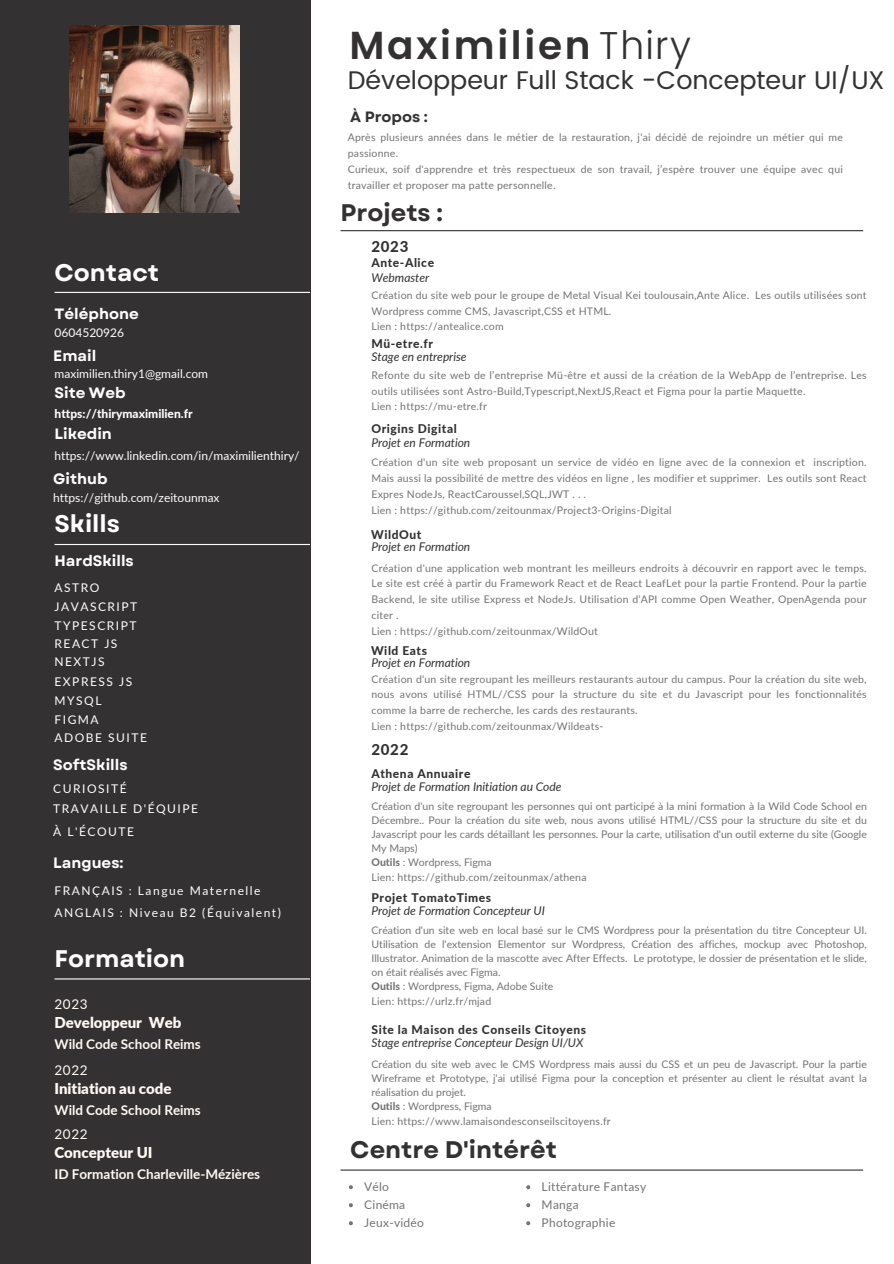
<style>
.page{position:relative;width:894px;height:1264px;background:#fff}
.page>*{position:absolute;margin:0;border:0;box-sizing:border-box;transform-origin:0 0}
.t1{font:600 39px "Poppins";letter-spacing:.07em;color:#333132}
.t2{font:25.5px "Poppins";color:#333132}
.t3{font:700 24px "Garet";color:#333132}
.t4{font:700 24px "Garet";color:#fff}
.t5{font:700 15px "Garet";color:#fff}
.t6{font:900 15px "Lato";letter-spacing:-.005em;color:#fff9f4}
.t7{font:800 15px "Lato";letter-spacing:.045em;color:#333132}
.t8{font:700 15px "Garet";color:#333132}
.t9{font:700 13.5px "Lato";letter-spacing:-.005em;color:#fff9f4}
.t10{font:13.5px "Lato";letter-spacing:.045em;color:#fff9f4}
.t11{font:italic 12px "Lato";letter-spacing:-.005em;color:#333132}
.t12{font:12px "Lato";letter-spacing:.125em;color:#fff}
.t13{font:800 12px "Lato";letter-spacing:.045em;color:#333132}
.t14{font:12px "Lato";color:#fff}
.t15{font:12px "Lato";letter-spacing:.02em;color:#737373}
.t16{font:800 12px "Lato";color:#fff}
.t17{font:10.5px/15.8px "Lato";letter-spacing:.02em;color:#737373;text-align:justify}
.t18{font:10.5px "Lato";color:#737373}
.s1{font-weight:300}
.s2{font-weight:800}
</style>
<div class="page">
<div style="left:0;top:0;width:310px;height:1263px;background:#333132"></div>
<hr style="left:54px;top:292px;width:256px;height:1px;background:#fff">
<hr style="left:54px;top:978px;width:256px;height:1px;background:#fff">
<hr style="left:340px;top:230px;width:522px;height:1px;background:#333132">
<hr style="left:340px;top:1169px;width:522px;height:1px;background:#333132">
<img style="left:70px;top:26px;width:170px;height:186px">
<svg style="left:349px;top:1185px;width:4px;height:4px"></svg>
<svg style="left:349px;top:1203px;width:4px;height:4px"></svg>
<svg style="left:349px;top:1221px;width:4px;height:4px"></svg>
<svg style="left:526px;top:1185px;width:4px;height:4px"></svg>
<svg style="left:526px;top:1203px;width:4px;height:4px"></svg>
<svg style="left:526px;top:1221px;width:4px;height:4px"></svg>
<hr style="left:54px;top:544px;width:256px;height:1px;background:#fff">
<p class="t4" style="left:54px;top:255px;width:106px">Contact</p>
<p class="t5" style="left:54px;top:303px;width:86px">Téléphone</p>
<p class="t14" style="left:54px;top:325px;width:71px">0604520926</p>
<p class="t5" style="left:53px;top:345px;width:44px">Email</p>
<p class="t14" style="left:54px;top:366px;width:155px">maximilien.thiry1@gmail.com</p>
<p class="t5" style="left:54px;top:381px;width:73px">Site Web</p>
<p class="t16" style="left:54px;top:406px;width:139px">https://thirymaximilien.fr</p>
<p class="t5" style="left:54px;top:423px;width:59px">Likedin</p>
<p class="t14" style="left:54px;top:448px;width:247px">https://www.linkedin.com/in/maximilienthiry/</p>
<p class="t5" style="left:53px;top:468px;width:56px">Github</p>
<p class="t14" style="left:53px;top:490px;width:168px">https://github.com/zeitounmax</p>
<p class="t4" style="left:54px;top:506px;width:67px">Skills</p>
<p class="t5" style="left:54px;top:550px;width:81px">HardSkills</p>
<p class="t12" style="left:54px;top:580px;width:46px">ASTRO</p>
<p class="t12" style="left:54px;top:599px;width:84px">JAVASCRIPT</p>
<p class="t12" style="left:54px;top:617px;width:84px">TYPESCRIPT</p>
<p class="t12" style="left:54px;top:636px;width:64px">REACT JS</p>
<p class="t12" style="left:54px;top:674px;width:79px">EXPRESS JS</p>
<p class="t12" style="left:54px;top:692px;width:48px">MYSQL</p>
<p class="t12" style="left:54px;top:712px;width:46px">FIGMA</p>
<p class="t12" style="left:54px;top:730px;width:94px">ADOBE SUITE</p>
<p class="t12" style="left:54px;top:654px;width:52px">NEXTJS</p>
<p class="t5" style="left:53px;top:754px;width:76px">SoftSkills</p>
<p class="t12" style="left:53px;top:781px;width:75px">CURIOSITÉ</p>
<p class="t12" style="left:53px;top:800px;width:146px">TRAVAILLE D'ÉQUIPE</p>
<p class="t12" style="left:53px;top:824px;width:82px">À L'ÉCOUTE</p>
<p class="t5" style="left:53px;top:852px;width:72px">Langues:</p>
<p class="t12" style="left:54px;top:882px;width:207px">FRANÇAIS : Langue Maternelle</p>
<p class="t12" style="left:54px;top:905px;width:228px">ANGLAIS : Niveau B2 (Équivalent)</p>
<p class="t4" style="left:54px;top:941px;width:132px">Formation</p>
<p class="t10" style="left:54px;top:995px;width:35px">2023</p>
<p class="t6" style="left:54px;top:1013px;width:128px">Developpeur Web</p>
<p class="t9" style="left:54px;top:1035px;width:148px">Wild Code School Reims</p>
<p class="t10" style="left:54px;top:1061px;width:35px">2022</p>
<p class="t6" style="left:54px;top:1079px;width:118px">Initiation au code</p>
<p class="t9" style="left:54px;top:1101px;width:148px">Wild Code School Reims</p>
<p class="t10" style="left:54px;top:1125px;width:35px">2022</p>
<p class="t6" style="left:54px;top:1142px;width:100px">Concepteur UI</p>
<p class="t9" style="left:54px;top:1165px;width:207px">ID Formation Charleville-Mézières</p>
<p class="t1" style="left:349px;top:18px;width:343px">Maximilien <span class="s1">Thiry</span></p>
<p class="t2" style="left:348px;top:66px;width:538px">Développeur Full Stack -Concepteur UI/UX</p>
<p class="t8" style="left:350px;top:106px;width:79px">À Propos :</p>
<p class="t17" style="left:348px;top:129px;width:496px">Après plusieurs années dans le métier de la restauration, j'ai décidé de rejoindre un métier qui me passionne.</p>
<p class="t17" style="left:348px;top:161px;width:496px">Curieux, soif d'apprendre et très respectueux de son travail, j’espère trouver une équipe avec qui travailler et proposer ma patte personnelle.</p>
<p class="t3" style="left:340px;top:195px;width:104px">Projets :</p>
<p class="t7" style="left:371px;top:237px;width:38px">2023</p>
<p class="t13" style="left:371px;top:255px;width:64px">Ante-Alice</p>
<p class="t11" style="left:371px;top:270px;width:59px">Webmaster</p>
<p class="t17" style="left:371px;top:287px;width:496px">Création du site web pour le groupe de Metal Visual Kei toulousain,Ante Alice. Les outils utilisées sont<br>Wordpress comme CMS, Javascript,CSS et HTML.</p>
<p class="t17" style="left:371px;top:318px;width:134px">Lien : https://antealice.com</p>
<p class="t13" style="left:371px;top:336px;width:63px">Mü-etre.fr</p>
<p class="t11" style="left:371px;top:349px;width:97px">Stage en entreprise</p>
<p class="t17" style="left:371px;top:367px;width:496px">Refonte du site web de l’entreprise Mü-être et aussi de la création de la WebApp de l’entreprise. Les outils utilisées sont Astro-Build,Typescript,NextJS,React et Figma pour la partie Maquette.</p>
<p class="t17" style="left:371px;top:398px;width:117px">Lien : https://mu-etre.fr</p>
<p class="t13" style="left:371px;top:421px;width:87px">Origins Digital</p>
<p class="t11" style="left:371px;top:435px;width:100px">Projet en Formation</p>
<p class="t17" style="left:371px;top:454px;width:496px">Création d'un site web proposant un service de vidéo en ligne avec de la connexion et inscription.<br>Mais aussi la possibilité de mettre des vidéos en ligne , les modifier et supprimer. Les outils sont React Expres NodeJs, ReactCaroussel,SQL,JWT . . .</p>
<p class="t17" style="left:371px;top:501px;width:301px">Lien : https://github.com/zeitounmax/Project3-Origins-Digital</p>
<p class="t13" style="left:371px;top:527px;width:52px">WildOut</p>
<p class="t11" style="left:371px;top:539px;width:100px">Projet en Formation</p>
<p class="t17" style="left:371px;top:560px;width:496px">Création d'une application web montrant les meilleurs endroits à découvrir en rapport avec le temps.<br>Le site est créé à partir du Framework React et de React LeafLet pour la partie Frontend. Pour la partie Backend, le site utilise Express et NodeJs. Utilisation d'API comme Open Weather, OpenAgenda pour citer .</p>
<p class="t17" style="left:371px;top:623px;width:228px">Lien : https://github.com/zeitounmax/WildOut</p>
<p class="t13" style="left:371px;top:643px;width:57px">Wild Eats</p>
<p class="t11" style="left:371px;top:655px;width:100px">Projet en Formation</p>
<p class="t17" style="left:371px;top:670px;width:496px">Création d'un site regroupant les meilleurs restaurants autour du campus. Pour la création du site web, nous avons utilisé HTML//CSS pour la structure du site et du Javascript pour les fonctionnalités comme la barre de recherche, les cards des restaurants.</p>
<p class="t17" style="left:371px;top:718px;width:233px">Lien : https://github.com/zeitounmax/Wildeats-</p>
<p class="t7" style="left:371px;top:740px;width:38px">2022</p>
<p class="t13" style="left:371px;top:766px;width:100px">Athena Annuaire</p>
<p class="t11" style="left:371px;top:778px;width:191px">Projet de Formation Initiation au Code</p>
<p class="t17" style="left:371px;top:798px;width:496px;line-height:14px">Création d'un site regroupant les personnes qui ont participé à la mini formation à la Wild Code School en Décembre.. Pour la création du site web, nous avons utilisé HTML//CSS pour la structure du site et du Javascript pour les cards détaillant les personnes. Pour la carte, utilisation d'un outil externe du site (Google My Maps)</p>
<p class="t18" style="left:371px;top:855px;width:122px"><span class="s2">Outils</span> : Wordpress, Figma</p>
<p class="t17" style="left:371px;top:868px;width:216px">Lien: https://github.com/zeitounmax/athena</p>
<p class="t13" style="left:371px;top:890px;width:121px">Projet TomatoTimes</p>
<p class="t11" style="left:371px;top:902px;width:175px">Projet de Formation Concepteur UI</p>
<p class="t17" style="left:371px;top:922px;width:496px;line-height:14px">Création d'un site web en local basé sur le CMS Wordpress pour la présentation du titre Concepteur UI.<br>Utilisation de l'extension Elementor sur Wordpress, Création des affiches, mockup avec Photoshop, Illustrator. Animation de la mascotte avec After Effects. Le prototype, le dossier de présentation et le slide, on était réalisés avec Figma.</p>
<p class="t18" style="left:371px;top:979px;width:183px"><span class="s2">Outils</span> : Wordpress, Figma, Adobe Suite</p>
<p class="t17" style="left:371px;top:992px;width:121px">Lien: https://urlz.fr/mjad</p>
<p class="t13" style="left:371px;top:1021px;width:216px">Site la Maison des Conseils Citoyens</p>
<p class="t11" style="left:371px;top:1035px;width:213px">Stage entreprise Concepteur Design UI/UX</p>
<p class="t17" style="left:371px;top:1057px;width:496px;line-height:14px">Création du site web avec le CMS Wordpress mais aussi du CSS et un peu de Javascript. Pour la partie Wireframe et Prototype, j'ai utilisé Figma pour la conception et présenter au client le résultat avant la réalisation du projet.</p>
<p class="t18" style="left:371px;top:1099px;width:122px"><span class="s2">Outils</span> : Wordpress, Figma</p>
<p class="t17" style="left:371px;top:1113px;width:241px">Lien: https://www.lamaisondesconseilscitoyens.fr</p>
<p class="t3" style="left:350px;top:1132px;width:208px">Centre D'intérêt</p>
<p class="t15" style="left:364px;top:1179px;width:26px">Vélo</p>
<p class="t15" style="left:364px;top:1197px;width:42px">Cinéma</p>
<p class="t15" style="left:364px;top:1215px;width:61px">Jeux-vidéo</p>
<p class="t15" style="left:541px;top:1179px;width:106px">Littérature Fantasy</p>
<p class="t15" style="left:541px;top:1197px;width:38px">Manga</p>
<p class="t15" style="left:541px;top:1215px;width:75px">Photographie</p>
</div>
